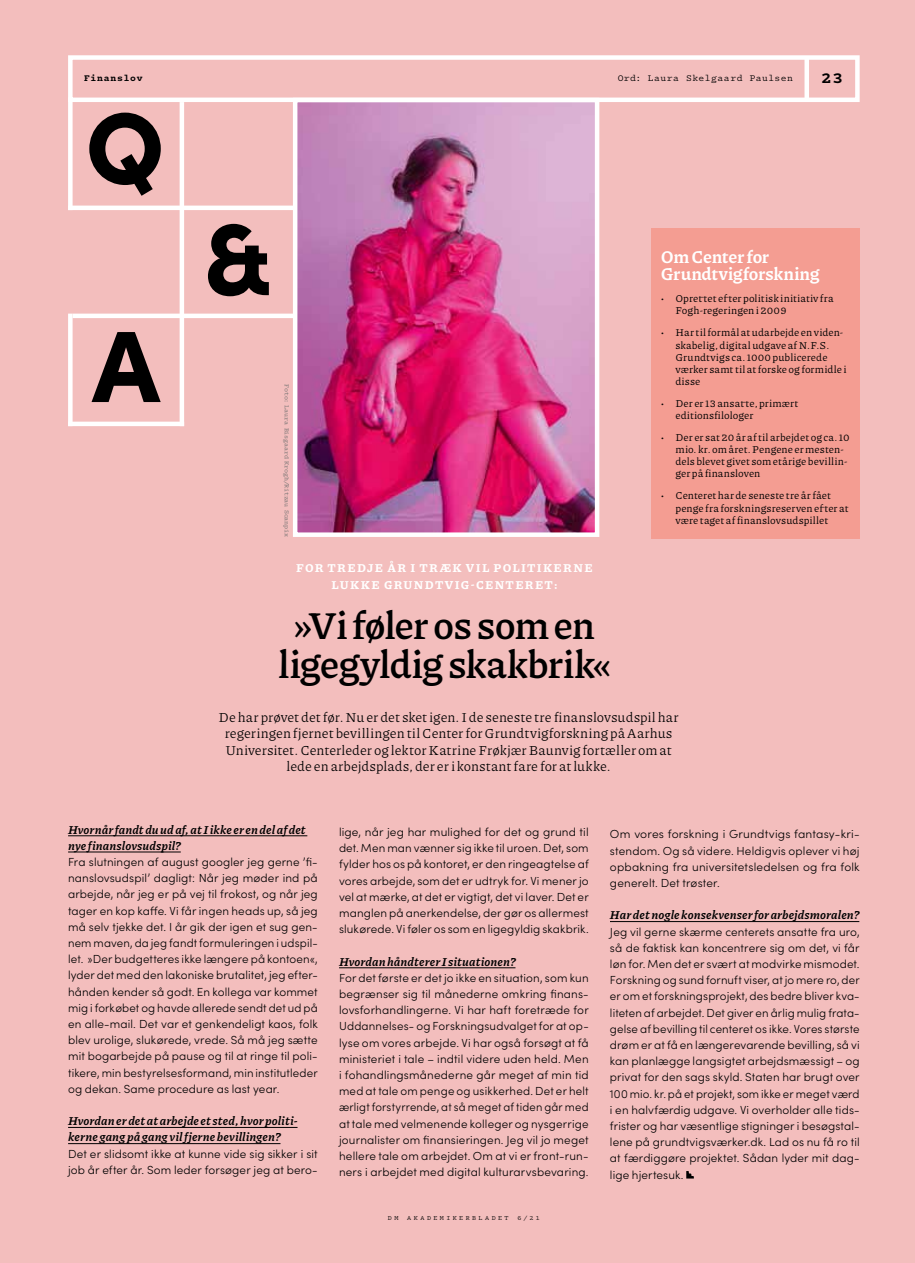
<style>
.page{position:relative;width:915px;height:1263px;background:#fff}
.page>*{position:absolute;margin:0;border:0;box-sizing:border-box;transform-origin:0 0}
.t1{font:900 101.55px/218.2px "Sofia Pro";color:#000}
.t2{font:700 38.4px/38.8px "Piazzolla";letter-spacing:-.035em;color:#000;text-align:center}
.t3{font:800 17.4px/17.4px "Piazzolla";letter-spacing:-.02em;color:#fff}
.t4{font:700 16.5px "Logic Monospace";color:#000}
.t5{font:300 13.65px/16.5px "Piazzolla";letter-spacing:-.005em;color:#000;text-align:center}
.t6{font:300 11.7px/16.2px "Sofia Pro";letter-spacing:.01em;color:#000;text-align:justify}
.t7{font:italic 800 11.7px/16.2px "Piazzolla";letter-spacing:.005em;color:#000}
.t8{font:900 11.55px/17.2px "Piazzolla";letter-spacing:.115em;color:#fff;text-align:center}
.t9{font:10.35px/12.1px "Piazzolla";letter-spacing:.005em;color:#000}
.t10{font:9.75px "Logic Monospace";letter-spacing:.04em;color:#000}
.t11{font:700 9.75px "Logic Monospace";letter-spacing:.08em;color:#000}
.t12{font:6.75px "Logic Monospace";letter-spacing:-.03em;color:#6e6e6e}
.t13{font:6.75px "Logic Monospace";letter-spacing:.355em;color:#000}
</style>
<div class="page">
<div style="left:0;top:0;width:914px;height:1263px;background:#f3bebd"></div>
<div style="left:68px;top:55px;width:791px;height:47px;border:4px solid #fff"></div>
<svg style="left:804px;top:57px;width:4px;height:43px"></svg>
<hr style="left:68px;top:835px;width:239px;height:1px;background:#000">
<hr style="left:68px;top:852px;width:113px;height:1px;background:#000">
<hr style="left:68px;top:1127px;width:229px;height:1px;background:#000">
<hr style="left:68px;top:1143px;width:212px;height:1px;background:#000">
<hr style="left:339px;top:967px;width:176px;height:1px;background:#000">
<hr style="left:609px;top:921px;width:250px;height:1px;background:#000">
<svg style="left:686px;top:1171px;width:7px;height:7px"></svg>
<img style="left:298px;top:103px;width:296px;height:429px">
<div style="left:293px;top:98px;width:306px;height:439px;border:4px solid #fff"></div>
<div style="left:68px;top:97px;width:5px;height:113px;background:#fff"></div>
<hr style="left:68px;top:206px;width:227px;height:4px;background:#fff">
<hr style="left:73px;top:314px;width:222px;height:4px;background:#fff">
<hr style="left:68px;top:422px;width:116px;height:4px;background:#fff">
<div style="left:179px;top:102px;width:5px;height:324px;background:#fff"></div>
<div style="left:68px;top:314px;width:5px;height:112px;background:#fff"></div>
<div style="left:650px;top:228px;width:209px;height:311px;background:#f49d92"></div>
<p class="t11" style="left:84px;top:73px;width:60px">Finanslov</p>
<p class="t10" style="left:617px;top:73px;width:177px">Ord: Laura Skelgaard Paulsen</p>
<h3 class="t4" style="left:821px;top:68px;width:23px">23</h3>
<h1 class="t1" style="left:85px;top:30px;width:81px">Q<br>A</h1>
<h1 class="t1" style="left:204px;top:141px;width:70px">&amp;</h1>
<p class="t12" style="left:291px;top:384px;width:154px;rotate:90deg">Foto: Laura Bisgaard Krogh/Ritzau Scanpix</p>
<p class="t8" style="left:296px;top:559px;width:298px">FOR TREDJE ÅR I TRÆK VIL POLITIKERNE<br>LUKKE GRUNDTVIG-CENTERET:</p>
<h2 class="t2" style="left:278px;top:605px;width:334px">»Vi føler os som en ligegyldig skakbrik«</h2>
<h3 class="t3" style="left:660px;top:248px;width:160px">Om Center for<br>Grundtvigforskning</h3>
<p class="t9" style="left:675px;top:292px;width:160px;text-indent:-15px">• Oprettet efter politisk initiativ fra<br>Fogh-regeringen i 2009</p>
<p class="t9" style="left:675px;top:327px;width:173px;text-indent:-15px">• Har til formål at udarbejde en viden&shy;skabelig, digital udgave af N.F.S.<br>Grundtvigs ca. 1000 publicerede værker samt til at forske og formidle i disse</p>
<p class="t9" style="left:675px;top:397px;width:124px;text-indent:-15px">• Der er 13 ansatte, primært editionsfilologer</p>
<p class="t9" style="left:675px;top:431px;width:176px;text-indent:-15px">• Der er sat 20 år af til arbejdet og ca. 10 mio. kr. om året. Pengene er mesten&shy;dels blevet givet som etårige bevillin&shy;ger på finansloven</p>
<p class="t9" style="left:675px;top:490px;width:175px;text-indent:-15px">• Centeret har de seneste tre år fået penge fra forskningsreserven ef ter at være taget af finanslovsudspillet</p>
<p class="t5" style="left:218px;top:708px;width:461px">De har prøvet det før. Nu er det sket igen. I de seneste tre finanslovsudspil har regeringen fjernet bevillingen til Center for Grundtvigforskning på Aarhus Universitet. Centerleder og lektor Katrine Frøkjær Baunvig fortæller om at lede en arbejdsplads, der er i konstant fare for at lukke.</p>
<p class="t7" style="left:68px;top:821px;width:239px">Hvornår fandt du ud af, at I ikke er en del af det nye finanslovsudspil?</p>
<p class="t6" style="left:68px;top:853px;width:251px">Fra slutningen af august googler jeg gerne ’fi&shy;nanslovsudspil’ dagligt: Når jeg møder ind på arbejde, når jeg er på vej til frokost, og når jeg tager en kop kaffe. Vi får ingen heads up, så jeg må selv tjekke det. I år gik der igen et sug gen&shy;nem maven, da jeg fandt formuleringen i udspil&shy;let. »Der budgetteres ikke længere på kontoen«, lyder det med den lakoniske brutalitet, jeg efter&shy;hånden kender så godt. En kollega var kommet mig i forkøbet og havde allerede sendt det ud på en alle-mail. Det var et genkendeligt kaos, folk blev urolige, slukørede, vrede. Så må jeg sætte mit bogarbejde på pause og til at ringe til poli&shy;tikere, min bestyrelsesformand, min institutleder og dekan. Same procedure as last year.</p>
<p class="t7" style="left:68px;top:1113px;width:231px">Hvordan er det at arbejde et sted, hvor politi&shy;kerne gang på gang vil fjerne bevillingen?</p>
<p class="t6" style="left:68px;top:1145px;width:251px">Det er slidsomt ikke at kunne vide sig sikker i sit job år efter år. Som leder forsøger jeg at bero-</p>
<p class="t6" style="left:339px;top:823px;width:251px">lige, når jeg har mulighed for det og grund til det. Men man vænner sig ikke til uroen. Det, som fylder hos os på kontoret, er den ringeagtelse af vores arbejde, som det er udtryk for. Vi mener jo vel at mærke, at det er vigtigt, det vi laver. Det er manglen på anerkendelse, der gør os allermest slukørede. Vi føler os som en ligegyldig skakbrik.</p>
<p class="t7" style="left:339px;top:953px;width:178px">Hvordan håndterer I situationen?</p>
<p class="t6" style="left:339px;top:969px;width:251px">For det første er det jo ikke en situation, som kun begrænser sig til månederne omkring finans&shy;lovsforhandlingerne. Vi har haft foretræde for Uddannelses- og Forskningsudvalget for at op&shy;lyse om vores arbejde. Vi har også forsøgt at få ministeriet i tale – indtil videre uden held. Men i fohandlingsmånederne går meget af min tid med at tale om penge og usikkerhed. Det er helt ærligt forstyrrende, at så meget af tiden går med at tale med velmenende kolleger og nysgerrige journalister om finansieringen. Jeg vil jo meget hellere tale om arbejdet. Om at vi er front-run&shy;ners i arbejdet med digital kulturarvsbevaring.</p>
<p class="t13" style="left:388px;top:1214px;width:12px">D M</p>
<p class="t13" style="left:407px;top:1214px;width:103px">AKADEMIKERBLADET</p>
<p class="t13" style="left:517px;top:1214px;width:24px">6/21</p>
<p class="t6" style="left:609px;top:825px;width:251px">Om vores forskning i Grundtvigs fantasy-kri&shy;stendom. Og så videre. Heldigvis oplever vi høj opbakning fra universitetsledelsen og fra folk generelt. Det trøster.</p>
<p class="t7" style="left:609px;top:907px;width:251px">Har det nogle konsekvenser for arbejdsmoralen?</p>
<p class="t6" style="left:609px;top:923px;width:251px">Jeg vil gerne skærme centerets ansatte fra uro, så de faktisk kan koncentrere sig om det, vi får løn for. Men det er svært at modvirke mismodet.<br>Forskning og sund fornuft viser, at jo mere ro, der er om et forskningsprojekt, des bedre bliver kva&shy;liteten af arbejdet. Det giver en årlig mulig frata&shy;gelse af bevilling til centeret os ikke. Vores største drøm er at få en længerevarende bevilling, så vi kan planlægge langsigtet arbejdsmæssigt – og privat for den sags skyld. Staten har brugt over 100 mio. kr. på et projekt, som ikke er meget værd i en halvfærdig udgave. Vi overholder alle tids&shy;frister og har væsentlige stigninger i besøgstal&shy;lene på grundtvigsværker.dk. Lad os nu få ro til at færdiggøre projektet. Sådan lyder mit dag&shy;lige hjertesuk.</p>
</div>
